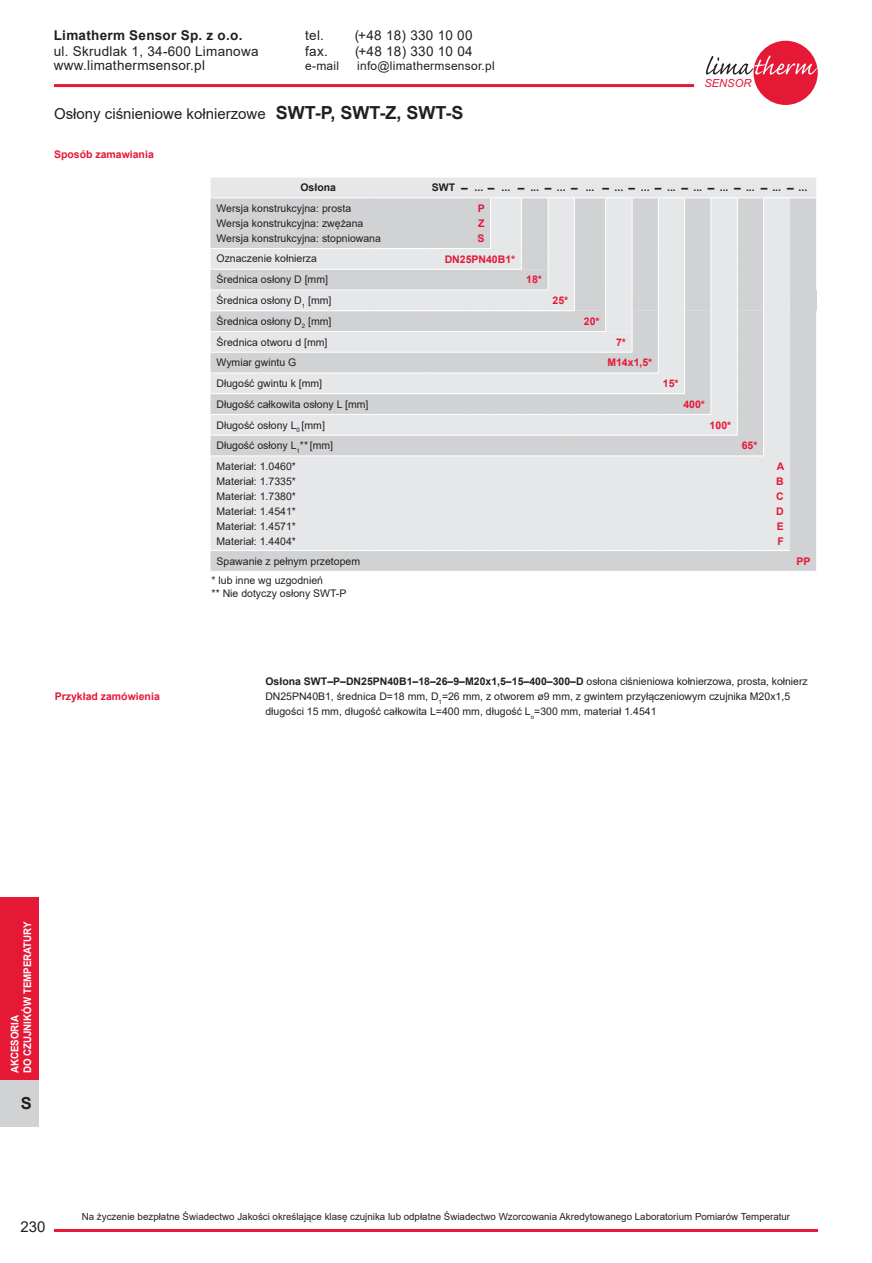
<style>
.page{position:relative;width:872px;height:1263px;background:#fff}
.page>*{position:absolute;margin:0;border:0;box-sizing:border-box;transform-origin:0 0}
.t1{font:700 16.5px "Arial";color:#231f20}
.t2{font:15px "Arial";color:#231f20}
.t3{font:13.5px/14.4px "Arial";letter-spacing:.02em;color:#231f20}
.t4{font:700 13.5px "Arial";letter-spacing:.02em;color:#231f20}
.t5{font:12px "Arial";letter-spacing:.02em;color:#231f20}
.t6{font:700 12px "Arial";color:#e51836}
.t7{font:700 12px "Arial";color:#231f20}
.t8{font:italic 11.1px "Arial";color:#e51836}
.t9{font:10.5px/15px "Arial";color:#231f20}
.t10{font:700 10.5px/15px "Arial";color:#e51836;text-align:justify}
.t11{font:700 10.5px "Arial";color:#231f20}
.t12{font:700 10.5px/12.6px "Arial";color:#fff;scale:.93 1}
.t13{font:9.75px "Arial";color:#231f20}
.s1{font-weight:700;font-size:18px}
.s2{font-weight:700}
</style>
<div class="page">
<hr style="left:54px;top:1229px;width:764px;height:3px;background:#e51836">
<div style="left:0;top:1080px;width:38px;height:46px;background:#d1d2d4"></div>
<div style="left:0;top:898px;width:38px;height:182px;background:#e51836"></div>
<div style="left:753px;top:41px;width:64px;height:64px;background:#e51836;border-radius:50%"></div>
<svg style="left:706px;top:55px;width:111px;height:20px"></svg>
<hr style="left:54px;top:84px;width:640px;height:3px;background:#e51836">
<svg style="left:210px;top:456px;width:606px;height:115px;background:#e1e2e4"></svg>
<hr style="left:210px;top:550px;width:160px;height:1px;background:#fff">
<hr style="left:370px;top:550px;width:56px;height:1px;background:#fff">
<hr style="left:426px;top:550px;width:41px;height:1px;background:#fff">
<svg style="left:467px;top:550px;width:23px;height:1px"></svg>
<hr style="left:490px;top:550px;width:31px;height:1px;background:#fff">
<svg style="left:521px;top:550px;width:53px;height:1px"></svg>
<hr style="left:574px;top:550px;width:32px;height:1px;background:#fff">
<svg style="left:606px;top:550px;width:184px;height:1px"></svg>
<svg style="left:210px;top:177px;width:606px;height:279px;background:#dcdddf"></svg>
<p class="t4" style="left:54px;top:26px;width:190px">Limatherm Sensor Sp. z o.o.</p>
<p class="t3" style="left:54px;top:44px;width:206px">ul. Skrudlak 1, 34-600 Limanowa www.limathermsensor.pl</p>
<p class="t3" style="left:305px;top:28px;width:20px">tel.</p>
<p class="t3" style="left:355px;top:28px;width:119px">(+48 18) 330 10 00</p>
<p class="t3" style="left:305px;top:44px;width:24px">fax.</p>
<p class="t3" style="left:355px;top:44px;width:119px">(+48 18) 330 10 04</p>
<p class="t5" style="left:305px;top:58px;width:35px">e-mail</p>
<p class="t5" style="left:357px;top:58px;width:139px">info@limathermsensor.pl</p>
<p class="t8" style="left:704px;top:76px;width:48px">SENSOR</p>
<h2 class="t2" style="left:54px;top:104px;width:411px">Osłony ciśnieniowe kołnierzowe <span class="s1">SWT-P, SWT-Z, SWT-S</span></h2>
<p class="t10" style="left:54px;top:147px;width:101px">Sposób zamawiania</p>
<p class="t11" style="left:300px;top:180px;width:37px">Osłona</p>
<p class="t11" style="left:432px;top:180px;width:25px">SWT</p>
<p class="t11" style="left:474px;top:180px;width:10px">...</p>
<p class="t11" style="left:501px;top:180px;width:10px">...</p>
<p class="t11" style="left:530px;top:180px;width:10px">...</p>
<p class="t11" style="left:557px;top:180px;width:10px">...</p>
<p class="t11" style="left:585px;top:180px;width:10px">...</p>
<p class="t11" style="left:614px;top:180px;width:10px">...</p>
<p class="t11" style="left:641px;top:180px;width:10px">...</p>
<p class="t11" style="left:667px;top:180px;width:10px">...</p>
<p class="t11" style="left:693px;top:180px;width:10px">...</p>
<p class="t11" style="left:719px;top:180px;width:10px">...</p>
<p class="t11" style="left:746px;top:180px;width:10px">...</p>
<p class="t11" style="left:772px;top:180px;width:10px">...</p>
<p class="t11" style="left:798px;top:180px;width:10px">...</p>
<p class="t9" style="left:216px;top:201px;width:166px">Wersja konstrukcyjna: prosta<br>Wersja konstrukcyjna: zwężana<br>Wersja konstrukcyjna: stopniowana</p>
<p class="t10" style="left:477px;top:201px;width:9px">P Z S</p>
<p class="t9" style="left:216px;top:251px;width:102px">Oznaczenie kołnierza</p>
<p class="t10" style="left:445px;top:252px;width:72px">DN25PN40B1*</p>
<p class="t9" style="left:216px;top:272px;width:113px">Średnica osłony D [mm]</p>
<p class="t10" style="left:526px;top:272px;width:17px">18*</p>
<p class="t9" style="left:216px;top:293px;width:116px">Średnica osłony D<sub>1</sub> [mm]</p>
<p class="t10" style="left:552px;top:293px;width:17px">25*</p>
<p class="t9" style="left:216px;top:314px;width:116px">Średnica osłony D<sub>2</sub> [mm]</p>
<p class="t10" style="left:584px;top:314px;width:17px">20*</p>
<p class="t9" style="left:216px;top:334px;width:112px">Średnica otworu d [mm]</p>
<p class="t10" style="left:616px;top:335px;width:11px">7*</p>
<p class="t9" style="left:216px;top:355px;width:81px">Wymiar gwintu G</p>
<p class="t10" style="left:607px;top:355px;width:46px">M14x1,5*</p>
<p class="t9" style="left:216px;top:376px;width:107px">Długość gwintu k [mm]</p>
<p class="t10" style="left:663px;top:376px;width:17px">15*</p>
<p class="t9" style="left:216px;top:397px;width:153px">Długość całkowita osłony L [mm]</p>
<p class="t10" style="left:683px;top:397px;width:23px">400*</p>
<p class="t9" style="left:216px;top:417px;width:110px">Długość osłony L<sub>0</sub> [mm]</p>
<p class="t10" style="left:709px;top:418px;width:23px">100*</p>
<p class="t9" style="left:216px;top:438px;width:118px">Długość osłony L<sub>1</sub>** [mm]</p>
<p class="t10" style="left:742px;top:438px;width:17px">65*</p>
<p class="t9" style="left:216px;top:458px;width:81px;text-align:justify">Materiał: 1.0460* Materiał: 1.7335* Materiał: 1.7380* Materiał: 1.4541* Materiał: 1.4571* Materiał: 1.4404*</p>
<p class="t10" style="left:776px;top:458px;width:9px">A B C D E F</p>
<p class="t9" style="left:216px;top:553px;width:145px">Spawanie z pełnym przetopem</p>
<p class="t10" style="left:796px;top:554px;width:16px">PP</p>
<p class="t6" style="left:54px;top:140px;width:96px">Dane techniczne</p>
<p class="t7" style="left:461px;top:179px;width:35px">– –</p>
<p class="t7" style="left:518px;top:179px;width:35px">– –</p>
<p class="t7" style="left:571px;top:179px;width:39px">– –</p>
<p class="t7" style="left:628px;top:179px;width:35px">– –</p>
<p class="t7" style="left:681px;top:179px;width:35px">– –</p>
<p class="t7" style="left:734px;top:179px;width:35px">– –</p>
<p class="t7" style="left:787px;top:179px;width:8px">–</p>
<p class="t10" style="left:55px;top:689px;width:107px">Przykład zamówienia</p>
<p class="t9" style="left:212px;top:573px;width:136px;line-height:13.5px">* lub inne wg uzgodnień<br>** Nie dotyczy osłony SWT-P</p>
<p class="t9" style="left:265px;top:674px;width:544px"><span class="s2">Osłona SWT–P–DN25PN40B1–18–26–9–M20x1,5–15–400–300–D</span> osłona ciśnieniowa kołnierzowa, prosta, kołnierz<br>DN25PN40B1, średnica D=18 mm, D<sub>1</sub>=26 mm, z otworem ø9 mm, z gwintem przyłączeniowym czujnika M20x1,5 długości 15 mm, długość całkowita L=400 mm, długość L<sub>o</sub>=300 mm, materiał 1.4541</p>
<p class="t12" style="left:9px;top:1073px;width:165px;rotate:-90deg">AKCESORIA<br>DO CZUJNIKÓW TEMPERATURY</p>
<h1 class="t1" style="left:21px;top:1091px;width:13px">S</h1>
<h2 class="t2" style="left:20px;top:1216px;width:27px">230</h2>
<p class="t13" style="left:82px;top:1209px;width:710px">Na życzenie bezpłatne Świadectwo Jakości określające klasę czujnika lub odpłatne Świadectwo Wzorcowania Akredytowanego Laboratorium Pomiarów Temperatur</p>
</div>
